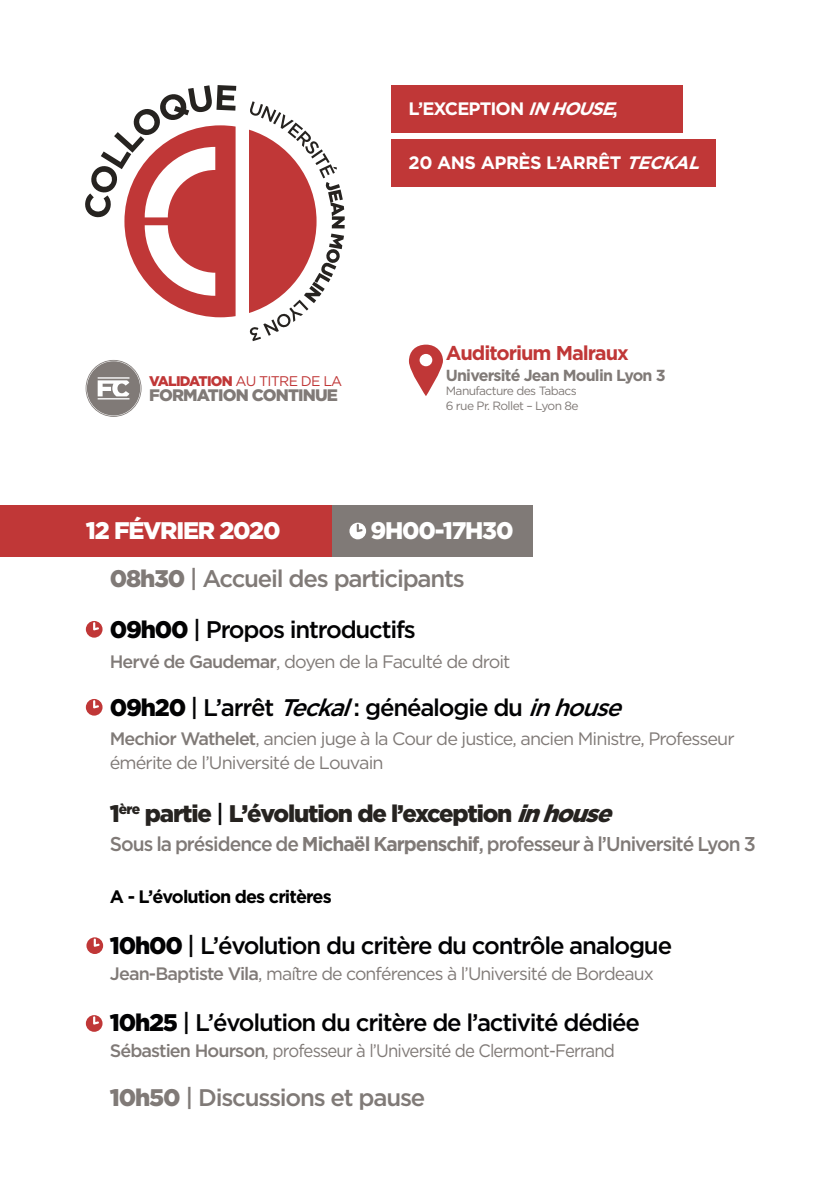
<style>
.page{position:relative;width:840px;height:1191px;background:#fff}
.page>*{position:absolute;margin:0;border:0;box-sizing:border-box;transform-origin:0 0}
.t1{font:500 24px "Gotham";letter-spacing:-.05em;color:#020203}
.t2{font:500 24px/51.4px "Gotham";letter-spacing:-.05em;color:#807a77}
.t3{font:900 24px "Gotham";letter-spacing:-.05em;color:#262320}
.t4{font:900 24px "Gotham";letter-spacing:-.05em;color:#fff}
.t5{font:500 20px "Gotham";letter-spacing:-.05em;color:#807a77;scale:.96 1}
.t6{font:700 20px "Gotham";letter-spacing:-.05em;color:#c03737}
.t7{font:18px/24px "Gotham";letter-spacing:-.05em;color:#807a77}
.t8{font:700 18px "Gotham";letter-spacing:-.05em;color:#000}
.t9{font:700 18px "Gotham";letter-spacing:-.025em;color:#fff}
.t10{font:700 18px "Gotham";letter-spacing:-.05em;color:#fff}
.t11{font:900 16.6px "Gotham";letter-spacing:-.05em;color:#807a77}
.t12{font:700 16px "Gotham";letter-spacing:-.05em;color:#807a77}
.t13{font:14px "Gotham";letter-spacing:-.05em;color:#c03737}
.t14{font:12px/14.4px "Gotham";letter-spacing:-.05em;color:#807a77}
.s1{font-style:italic}
.s2{font-weight:900}
.s3{font-weight:900;color:#020203}
.s4{color:#020203}
.s5{font-weight:500}
.s6{font-weight:500;color:#020203}
.s7{font-weight:700}
</style>
<div class="page">
<svg style="left:85px;top:85px;width:151px;height:232px"></svg>
<svg style="left:249px;top:101px;width:95px;height:240px"></svg>
<svg style="left:86px;top:621px;width:16px;height:16px"></svg>
<svg style="left:86px;top:699px;width:16px;height:16px"></svg>
<div style="left:1px;top:505px;width:331px;height:51px;background:#c03737"></div>
<div style="left:332px;top:505px;width:201px;height:51px;background:#807a77"></div>
<svg style="left:349px;top:523px;width:17px;height:16px"></svg>
<svg style="left:409px;top:344px;width:33px;height:52px"></svg>
<svg style="left:86px;top:1015px;width:16px;height:16px"></svg>
<div style="left:391px;top:85px;width:291px;height:47px;background:#c03737"></div>
<div style="left:391px;top:139px;width:324px;height:47px;background:#c03737"></div>
<svg style="left:86px;top:937px;width:17px;height:17px"></svg>
<svg style="left:86px;top:360px;width:55px;height:57px"></svg>
<p class="t10" style="left:408px;top:98px;width:213px">L’EXCEPTION <span class="s1">INHOUSE</span>,</p>
<p class="t9" style="left:408px;top:153px;width:298px">20 ANS APRÈS L’ARRÊT <span class="s1">TECKAL</span></p>
<p class="t13" style="left:149px;top:373px;width:195px"><span class="s2">VALIDATION</span> AU TITRE DE LA</p>
<p class="t11" style="left:149px;top:386px;width:190px">FORMATION CONTINUE</p>
<p class="t6" style="left:445px;top:341px;width:184px">Auditorium Malraux</p>
<p class="t12" style="left:445px;top:366px;width:221px">Université Jean Moulin Lyon 3</p>
<p class="t14" style="left:445px;top:383px;width:134px">Manufacture des Tabacs<br>6 rue Pr. Rollet – Lyon 8e</p>
<h1 class="t4" style="left:86px;top:517px;width:196px">12 FÉVRIER 2020</h1>
<h1 class="t4" style="left:370px;top:517px;width:145px">9H00-17H30</h1>
<h1 class="t2" style="left:110px;top:552px;width:356px"><span class="s2">08h30</span> | Accueil des participants<br><span class="s3">09h00</span> <span class="s4">| Propos introductifs</span></h1>
<p class="t7" style="left:110px;top:649px;width:402px"><span class="s5">Hervé de Gaudemar</span>, doyen de la Faculté de droit</p>
<h1 class="t1" style="left:110px;top:693px;width:521px"><span class="s2">09h20</span> | L’arrêt <span class="s1">Teckal</span>: généalogie du <span class="s1">inhouse</span></h1>
<p class="t7" style="left:110px;top:726px;width:626px"><span class="s5">Mechior Wathelet</span>, ancien juge à la Cour de justice, ancien Ministre, Professeur émérite de l’Université de Louvain</p>
<h1 class="t3" style="left:110px;top:799px;width:511px">1<sup>ère</sup> partie <span class="s6">|</span> L’évolution de l’exception <span class="s1">inhouse</span></h1>
<p class="t5" style="left:110px;top:833px;width:674px">Sous la présidence de <span class="s7">Michaël Karpenschif</span>, professeur à l’Université Lyon 3</p>
<p class="t8" style="left:110px;top:886px;width:223px">A - L’évolution des critères</p>
<h1 class="t1" style="left:110px;top:932px;width:563px"><span class="s2">10h00</span> | L’évolution du critère du contrôle analogue</h1>
<p class="t7" style="left:110px;top:961px;width:545px"><span class="s5">Jean-Baptiste Vila</span>, maître de conférences à l’Université de Bordeaux</p>
<h1 class="t1" style="left:110px;top:1009px;width:531px"><span class="s2">10h25</span> | L’évolution du critère de l’activité dédiée</h1>
<p class="t7" style="left:110px;top:1038px;width:506px"><span class="s5">Sébastien Hourson</span>, professeur à l’Université de Clermont-Ferrand</p>
<h1 class="t2" style="left:110px;top:1071px;width:317px"><span class="s2">10h50</span> | Discussions et pause</h1>
</div>
